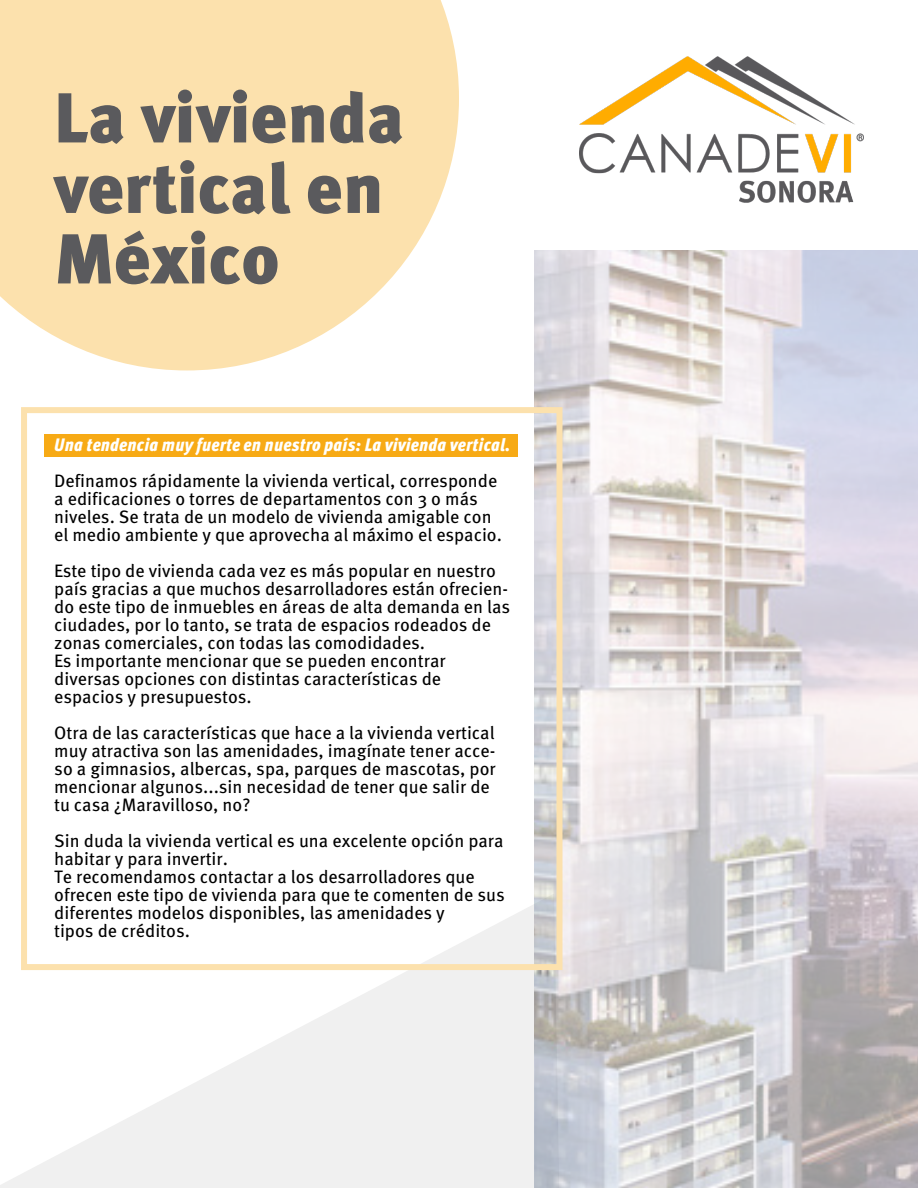
<style>
.page{position:relative;width:918px;height:1188px;background:#fff}
.page>*{position:absolute;margin:0;border:0;box-sizing:border-box;transform-origin:0 0}
.t1{font:900 70.5px/70.5px "FF Meta Pro";letter-spacing:-.01em;color:#5a5a5d}
.t2{font:18px/18px "FF Meta Pro";color:#000}
.t3{font:italic 900 condensed 18px "FF Meta Pro";letter-spacing:.015em;color:#fff}
</style>
<div class="page">
<div style="left:44px;top:434px;width:474px;height:22px;background:#f7aa15"></div>
<svg style="left:0;top:905px;width:534px;height:283px;fill:#f0f0f0"></svg>
<img style="left:534px;top:250px;width:384px;height:938px">
<svg style="left:0;top:0;width:459px;height:370px;background:#fce4b6"></svg>
<img style="left:580px;top:56px;width:284px;height:147px">
<div style="left:21px;top:407px;width:542px;height:563px;border:6px solid #fce1ad"></div>
<h1 class="t1" style="left:54px;top:79px;width:352px">La vivienda vertical en<br>México</h1>
<p class="t3" style="left:54px;top:431px;width:457px">Una tendencia muy fuerte en nuestro país: La vivienda vertical.</p>
<p class="t2" style="left:54px;top:471px;width:449px">Definamos rápidamente la vivienda vertical, corresponde a edificaciones o torres de departamentos con 3 o más niveles. Se trata de un modelo de vivienda amigable con el medio ambiente y que aprovecha al máximo el espacio.</p>
<p class="t2" style="left:54px;top:561px;width:457px">Este tipo de vivienda cada vez es más popular en nuestro país gracias a que muchos desarrolladores están ofrecien&shy;do este tipo de inmuebles en áreas de alta demanda en las ciudades, por lo tanto, se trata de espacios rodeados de zonas comerciales, con todas las comodidades.<br>Es importante mencionar que se pueden encontrar diversas opciones con distintas características de espacios y presupuestos.</p>
<p class="t2" style="left:54px;top:723px;width:443px">Otra de las características que hace a la vivienda vertical muy atractiva son las amenidades, imagínate tener acce&shy;so a gimnasios, albercas, spa, parques de mascotas, por mencionar algunos...sin necesidad de tener que salir de tu casa ¿Maravilloso, no?</p>
<p class="t2" style="left:54px;top:831px;width:452px">Sin duda la vivienda vertical es una excelente opción para habitar y para invertir.<br>Te recomendamos contactar a los desarrolladores que ofrecen este tipo de vivienda para que te comenten de sus diferentes modelos disponibles, las amenidades y<br>tipos de créditos.</p>
</div>
